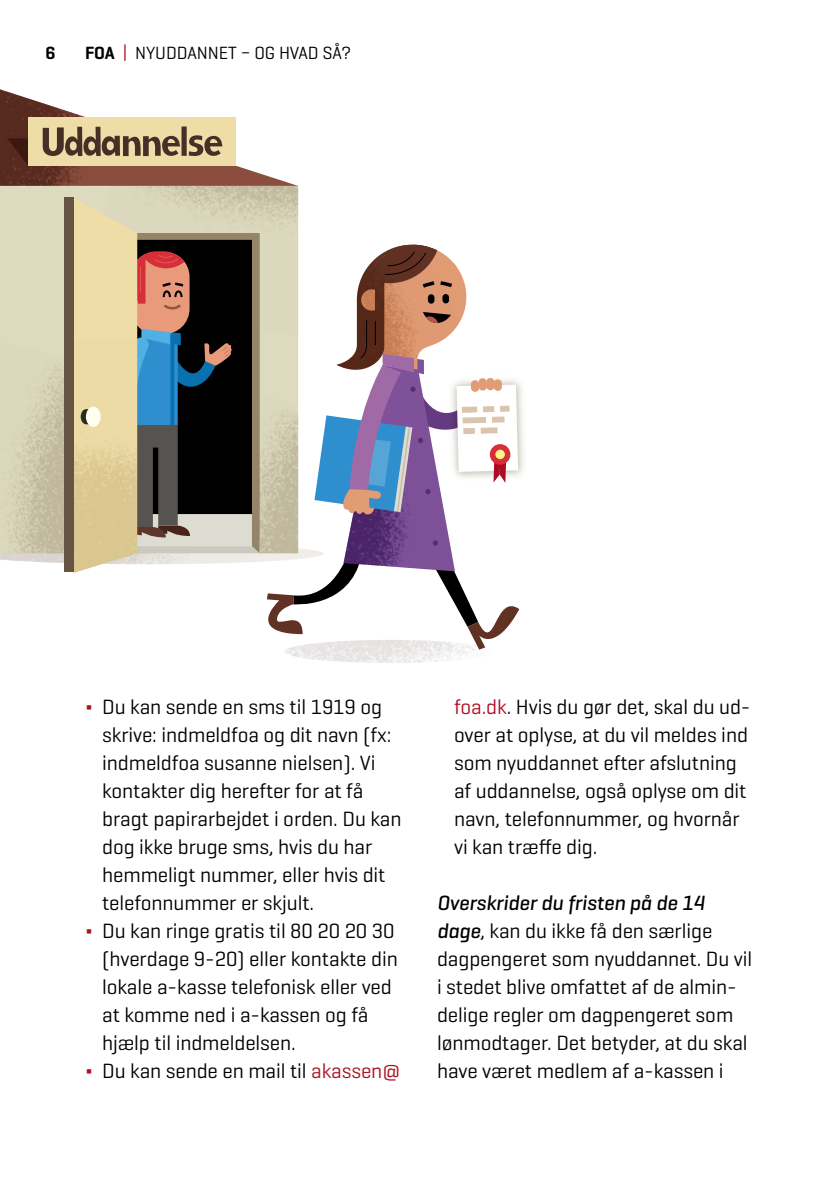
<style>
.page{position:relative;width:840px;height:1191px;background:#fff}
.page>*{position:absolute;margin:0;border:0;box-sizing:border-box;transform-origin:0 0}
.t1{font:21px/28px "Geogrotesque";letter-spacing:-.005em;color:#000}
.t2{font:18px "Geogrotesque";letter-spacing:-.005em;color:#000}
.t3{font:600 18px "Geogrotesque";color:#000}
.s1{font-weight:600}
.s2{color:#ae1122}
.s3{color:#020304}
.s4{font-weight:500;font-style:italic}
</style>
<div class="page">
<img style="left:82px;top:186px;width:216px;height:12px">
<svg style="left:0;top:89px;width:298px;height:97px"></svg>
<div style="left:181px;top:126px;width:5px;height:30px;background:#452f26"></div>
<svg style="left:0;top:198px;width:520px;height:442px"></svg>
<img style="left:285px;top:640px;width:201px;height:23px">
<p class="t3" style="left:45px;top:42px;width:12px">6</p>
<p class="t2" style="left:85px;top:42px;width:267px"><span class="s1">FOA</span> <span class="s2">|</span> NYUDDANNET – OG HVAD SÅ?</p>
<p class="t1" style="left:85px;top:692px;width:298px"><span class="s2">∆</span> Du kan sende en sms til 1919 og</p>
<p class="t1" style="left:102px;top:720px;width:291px">skrive: indmeldfoa og dit navn (fx:</p>
<p class="t1" style="left:102px;top:748px;width:275px">indmeldfoa susanne nielsen). Vi</p>
<p class="t1" style="left:102px;top:776px;width:262px">kontakter dig herefter for at få</p>
<p class="t1" style="left:102px;top:804px;width:301px">bragt papirarbejdet i orden. Du kan</p>
<p class="t1" style="left:102px;top:832px;width:271px">dog ikke bruge sms, hvis du har</p>
<p class="t1" style="left:102px;top:860px;width:285px">hemmeligt nummer, eller hvis dit</p>
<p class="t1" style="left:102px;top:888px;width:213px">telefonnummer er skjult.</p>
<p class="t1" style="left:85px;top:916px;width:311px"><span class="s2">∆</span> Du kan ringe gratis til 80 20 20 30</p>
<p class="t1" style="left:102px;top:944px;width:297px">(hverdage 9-20) eller kontakte din</p>
<p class="t1" style="left:102px;top:972px;width:291px">lokale a-kasse telefonisk eller ved</p>
<p class="t1" style="left:102px;top:1000px;width:268px">at komme ned i a-kassen og få</p>
<p class="t1" style="left:102px;top:1028px;width:195px">hjælp til indmeldelsen.</p>
<p class="t1" style="left:85px;top:1056px;width:316px"><span class="s2">∆</span> Du kan sende en mail til <span class="s2">akassen@</span></p>
<p class="t1" style="left:454px;top:692px;width:298px"><span class="s2">foa.dk</span><span class="s3">.</span> Hvis du gør det, skal du ud&shy;over at oplyse, at du vil meldes ind som nyuddannet efter afslutning af uddannelse, også oplyse om dit navn, telefonnummer, og hvornår vi kan træffe dig.</p>
<p class="t1" style="left:437px;top:888px;width:317px"><span class="s4">Overskrider du fristen på de 14 dage</span>, kan du ikke få den særlige dagpengeret som nyuddannet. Du vil i stedet blive omfattet af de almin&shy;delige regler om dagpengeret som lønmodtager. Det betyder, at du skal have været medlem af a-kassen i</p>
</div>
